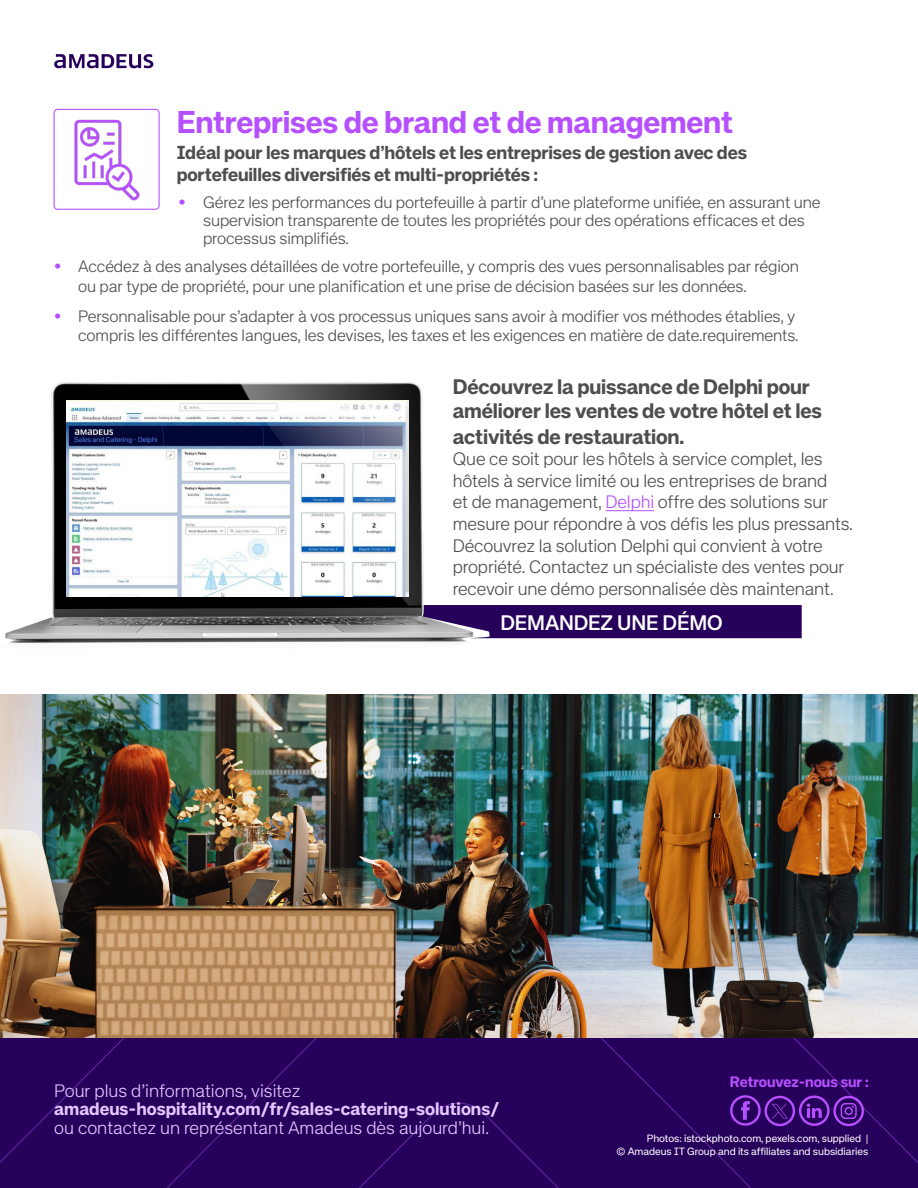
<style>
.page{position:relative;width:918px;height:1188px;background:#fff}
.page>*{position:absolute;margin:0;border:0;box-sizing:border-box;transform-origin:0 0}
.t1{font:700 31.5px "Amadeus Neue";letter-spacing:-.01em;color:#b650ff}
.t2{font:700 21px/24.6px "Amadeus Neue";letter-spacing:-.01em;color:#4e4d50}
.t3{font:500 21px "Amadeus Neue";letter-spacing:-.01em;color:#fff}
.t4{font:700 18.75px/22.5px "Amadeus Neue";letter-spacing:-.01em;color:#4e4d50}
.t5{font:300 18px/21.6px "Amadeus Neue";letter-spacing:-.01em;color:#4e4d50}
.t6{font:300 18px "Amadeus Neue";color:#e4c7ff}
.t7{font:700 18px "Amadeus Neue";color:#e4c7ff}
.t8{font:300 16.5px/18px "Amadeus Neue";letter-spacing:-.01em;color:#4e4d50}
.Copyright{font:700 15px "Amadeus Neue";letter-spacing:-.005em;color:#b650ff}
.t9{font:10.5px "Amadeus Neue";color:#fff}
.s1{font-weight:900;font-size:18px;color:#b650ff}
.s2{color:#b650ff}
</style>
<div class="page">
<svg style="left:54px;top:54px;width:99px;height:14px"></svg>
<img style="left:0;top:695px;width:918px;height:344px">
<div style="left:0;top:1039px;width:918px;height:149px;background:#27005b"></div>
<img style="left:5px;top:382px;width:525px;height:262px">
<svg style="left:730px;top:1095px;width:134px;height:31px;background:#50178a"></svg>
<img style="left:67px;top:400px;width:183px;height:197px">
<svg style="left:250px;top:400px;width:159px;height:197px"></svg>
<img style="left:54px;top:108px;width:106px;height:102px">
<svg style="left:422px;top:605px;width:380px;height:33px;background:#320f62"></svg>
<hr style="left:606px;top:510px;width:48px;height:1px;background:#b650ff">
<p class="t1" style="left:177px;top:104px;width:558px">Entreprises de brand et de management</p>
<p class="t4" style="left:177px;top:141px;width:572px">Idéal pour les marques d’hôtels et les entreprises de gestion avec des portefeuilles diversifiés et multi-propriétés :</p>
<p class="t8" style="left:203px;top:193px;width:619px;text-indent:-25px"><span class="s1">•</span> Gérez les performances du portefeuille à partir d’une plateforme unifiée, en assurant une supervision transparente de toutes les propriétés pour des opérations efficaces et des processus simplifiés.</p>
<p class="t8" style="left:78px;top:257px;width:722px;line-height:19.5px;text-indent:-24px"><span class="s1">•</span> Accédez à des analyses détaillées de votre portefeuille, y compris des vues personnalisables par région ou par type de propriété, pour une planification et une prise de décision basées sur les données.</p>
<p class="t8" style="left:54px;top:307px;width:746px;line-height:19.5px;text-align:right"><span class="s1">•</span> Personnalisable pour s’adapter à vos processus uniques sans avoir à modifier vos méthodes établies, y compris les différentes langues, les devises, les taxes et les exigences en matière de date.requirements.</p>
<p class="t2" style="left:453px;top:375px;width:371px">Découvrez la puissance de Delphi pour améliorer les ventes de votre hôtel et les activités de restauration.</p>
<p class="t5" style="left:453px;top:449px;width:402px">Que ce soit pour les hôtels à service complet, les hôtels à service limité ou les entreprises de brand<br>et de management, <span class="s2">Delphi</span> offre des solutions sur mesure pour répondre à vos défis les plus pressants.<br>Découvrez la solution Delphi qui convient à votre propriété. Contactez un spécialiste des ventes pour recevoir une démo personnalisée dès maintenant.</p>
<p class="t3" style="left:501px;top:610px;width:224px">DEMANDEZ UNE DÉMO</p>
<p class="t6" style="left:54px;top:1081px;width:248px">Pour plus d’informations, visitez</p>
<p class="t7" style="left:54px;top:1099px;width:446px">amadeus-hospitality.com/fr/sales-catering-solutions/</p>
<p class="t6" style="left:54px;top:1118px;width:436px">ou contactez un représentant Amadeus dès aujourd’hui.</p>
<p class="Copyright" style="left:730px;top:1073px;width:140px">Retrouvez-nous sur :</p>
<p class="t9" style="left:647px;top:1132px;width:223px">Photos: istockphoto.com, pexels.com, supplied |</p>
<p class="t9" style="left:617px;top:1145px;width:253px">© Amadeus IT Group and its affiliates and subsidiaries</p>
</div>
